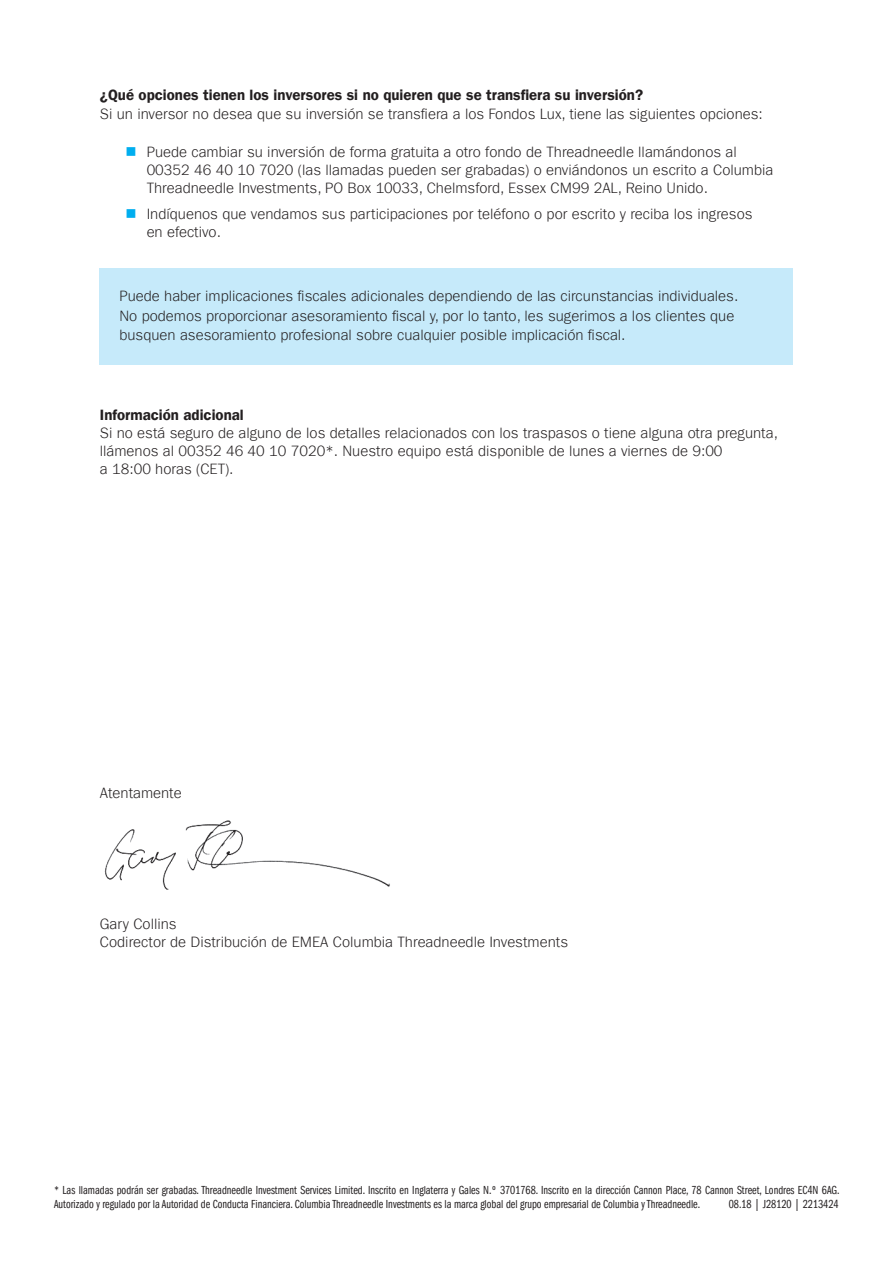
<style>
.page{position:relative;width:893px;height:1263px;background:#fff}
.page>*{position:absolute;margin:0;border:0;box-sizing:border-box;transform-origin:0 0}
.t1{font:300 15px/18px "ITC Frank Gofor Ameriprise";color:#231f20}
.t2{font:15px "ITC Frank Gofor Ameriprise Dm";color:#231f20}
.t3{font:12px/14.4px "ITC Frank Gofor Ameriprise Bk Cm";color:#231f20}
.s1{color:#00aeef}
</style>
<div class="page">
<img style="left:104px;top:820px;width:286px;height:70px">
<div style="left:99px;top:268px;width:693px;height:96px;background:#c6eafa"></div>
<p class="t2" style="left:100px;top:86px;width:545px">¿Qué opciones tienen los inversores si no quieren que se transfiera su inversión?</p>
<p class="t1" style="left:100px;top:105px;width:664px">Si un inversor no desea que su inversión se transfiera a los Fondos Lux, tiene las siguientes opciones:</p>
<p class="t1" style="left:147px;top:143px;width:628px;text-indent:-21px"><span class="s1">■</span> Puede cambiar su inversión de forma gratuita a otro fondo de Threadneedle llamándonos al<br>00352 46 40 10 7020 (las llamadas pueden ser grabadas) o enviándonos un escrito a Columbia<br>Threadneedle Investments, PO Box 10033, Chelmsford, Essex CM99 2AL, Reino Unido.</p>
<p class="t1" style="left:147px;top:205px;width:607px;text-indent:-21px"><span class="s1">■</span> Indíquenos que vendamos sus participaciones por teléfono o por escrito y reciba los ingresos en efectivo.</p>
<p class="t1" style="left:119px;top:287px;width:620px;line-height:19.5px">Puede haber implicaciones fiscales adicionales dependiendo de las circunstancias individuales.<br>No podemos proporcionar asesoramiento fiscal y, por lo tanto, les sugerimos a los clientes que busquen asesoramiento profesional sobre cualquier posible implicación fiscal.</p>
<p class="t2" style="left:100px;top:406px;width:145px">Información adicional</p>
<p class="t1" style="left:100px;top:424px;width:680px">Si no está seguro de alguno de los detalles relacionados con los traspasos o tiene alguna otra pregunta, llámenos al 00352 46 40 10 7020*. Nuestro equipo está disponible de lunes a viernes de 9:00<br>a 18:00 horas (CET).</p>
<p class="t1" style="left:100px;top:784px;width:83px">Atentamente</p>
<p class="t1" style="left:100px;top:915px;width:470px">Gary Collins<br>Codirector de Distribución de EMEA Columbia Threadneedle Investments</p>
<p class="t3" style="left:54px;top:1183px;width:787px">* Las llamadas podrán ser grabadas. Threadneedle Investment Services Limited. Inscrito en Inglaterra y Gales N.º 3701768. Inscrito en la dirección Cannon Place, 78 Cannon Street, Londres EC4N 6AG.<br>Autorizado y regulado por la Autoridad de Conducta Financiera. Columbia Threadneedle Investments es la marca global del grupo empresarial de Columbia y Threadneedle.</p>
<p class="t3" style="left:729px;top:1197px;width:111px">08.18 | J28120 | 2213424</p>
</div>
